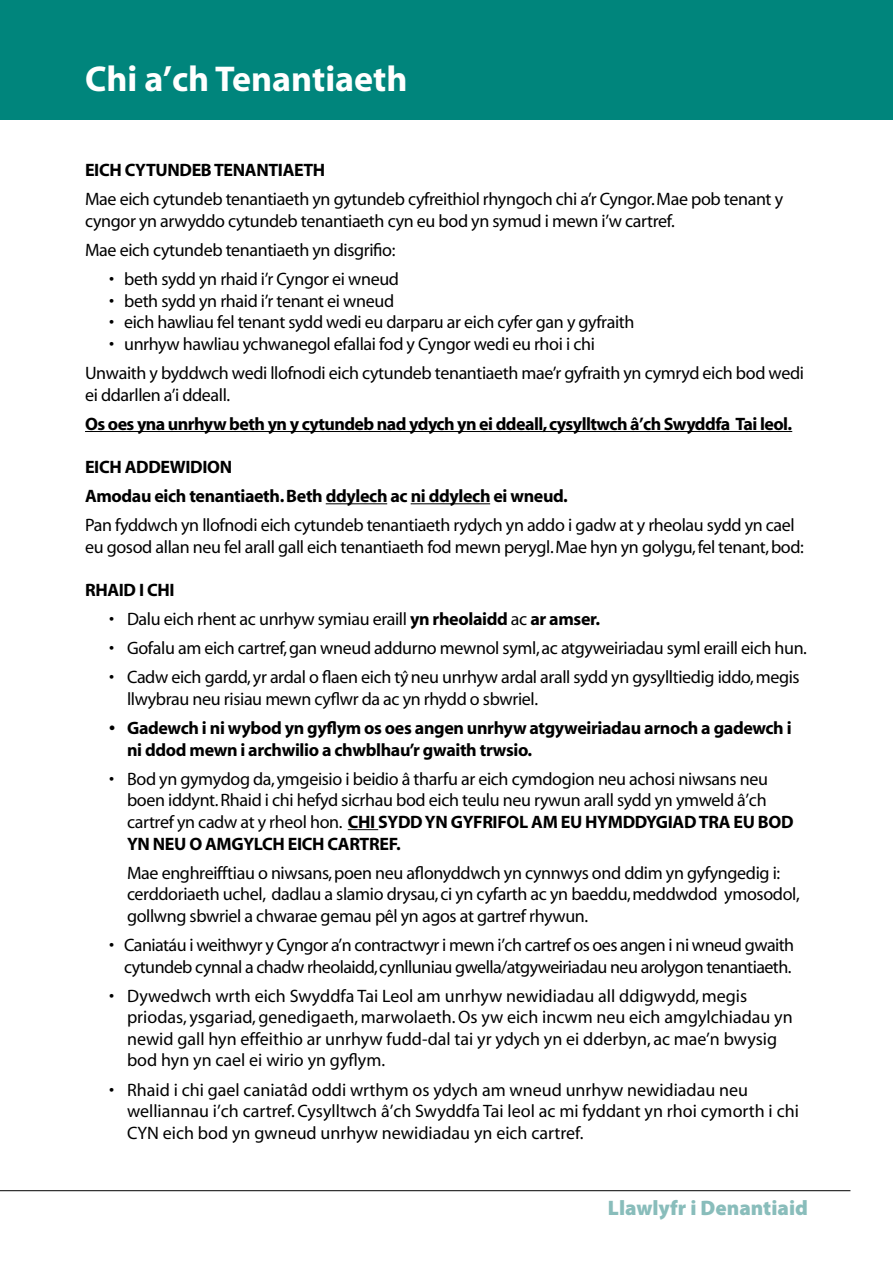
<style>
.page{position:relative;width:893px;height:1263px;background:#fff}
.page>*{position:absolute;margin:0;border:0;box-sizing:border-box;transform-origin:0 0}
.t1{font:700 36px "Myriad";color:#fff}
.t2{font:900 21px "Myriad Pro";color:#89bdbb}
.t3{font:18px/21.6px "Myriad";letter-spacing:-.02em;color:#000}
.t4{font:18px/21.6px "Myriad";color:#000}
.t5{font:700 18px/29.1px "Myriad";letter-spacing:-.02em;color:#000}
.s1{font-weight:700}
</style>
<div class="page">
<div style="left:0;top:0;width:893px;height:119px;background:#00857c"></div>
<hr style="left:85px;top:431px;width:707px;height:1px;background:#000">
<hr style="left:326px;top:503px;width:61px;height:1px;background:#000">
<hr style="left:411px;top:503px;width:79px;height:1px;background:#000">
<hr style="left:348px;top:829px;width:30px;height:1px;background:#000">
<hr style="left:0;top:1190px;width:850px;height:1px;background:#000">
<h1 class="t1" style="left:85px;top:60px;width:324px">Chi a’ch Tenantiaeth</h1>
<p class="t5" style="left:85px;top:156px;width:242px">EICH CYTUNDEB TENANTIAETH</p>
<p class="t3" style="left:85px;top:189px;width:700px">Mae eich cytundeb tenantiaeth yn gytundeb cyfreithiol rhyngoch chi a’r Cyngor. Mae pob tenant y cyngor yn arwyddo cytundeb tenantiaeth cyn eu bod yn symud i mewn i’w cartref.</p>
<p class="t3" style="left:85px;top:240px;width:312px">Mae eich cytundeb tenantiaeth yn disgrifio:</p>
<p class="t3" style="left:109px;top:269px;width:292px">• beth sydd yn rhaid i’r Cyngor ei wneud</p>
<p class="t3" style="left:109px;top:291px;width:287px">• beth sydd yn rhaid i’r tenant ei wneud</p>
<p class="t3" style="left:109px;top:312px;width:527px">• eich hawliau fel tenant sydd wedi eu darparu ar eich cyfer gan y gyfraith</p>
<p class="t3" style="left:85px;top:330px;width:720px;line-height:29.1px;text-indent:24px">• unrhyw hawliau ychwanegol efallai fod y Cyngor wedi eu rhoi i chi<br>Unwaith y byddwch wedi llofnodi eich cytundeb tenantiaeth mae’r gyfraith yn cymryd eich bod wedi</p>
<p class="t3" style="left:85px;top:385px;width:147px">ei ddarllen a’i ddeall.</p>
<p class="t5" style="left:85px;top:410px;width:709px">Os oes yna unrhyw beth yn y cytundeb nad ydych yn ei ddeall, cysylltwch â’ch Swyddfa Tai leol.</p>
<p class="t5" style="left:85px;top:453px;width:484px">EICH ADDEWIDION<br>Amodau eich tenantiaeth. Beth ddylech ac ni ddylech ei wneud.</p>
<p class="t3" style="left:85px;top:515px;width:720px">Pan fyddwch yn llofnodi eich cytundeb tenantiaeth rydych yn addo i gadw at y rheolau sydd yn cael eu gosod allan neu fel arall gall eich tenantiaeth fod mewn perygl. Mae hyn yn golygu, fel tenant, bod:</p>
<p class="t5" style="left:85px;top:576px;width:91px">RHAID I CHI</p>
<p class="t3" style="left:109px;top:609px;width:493px">• Dalu eich rhent ac unrhyw symiau eraill <span class="s1">yn rheolaidd</span> ac <span class="s1">ar amser.</span></p>
<p class="t3" style="left:109px;top:638px;width:699px">• Gofalu am eich cartref, gan wneud addurno mewnol syml, ac atgyweiriadau syml eraill eich hun.</p>
<p class="t3" style="left:127px;top:667px;width:674px;text-indent:-18px">• Cadw eich gardd, yr ardal o flaen eich tyˆ neu unrhyw ardal arall sydd yn gysylltiedig iddo, megis llwybrau neu risiau mewn cyflwr da ac yn rhydd o sbwriel.</p>
<p class="t5" style="left:127px;top:718px;width:666px;line-height:21.6px;text-indent:-18px">• Gadewch i ni wybod yn gyflym os oes angen unrhyw atgyweiriadau arnoch a gadewch i ni ddod mewn i archwilio a chwblhau’r gwaith trwsio.</p>
<p class="t3" style="left:127px;top:769px;width:668px;text-indent:-18px">• Bod yn gymydog da, ymgeisio i beidio â tharfu ar eich cymdogion neu achosi niwsans neu boen iddynt. Rhaid i chi hefyd sicrhau bod eich teulu neu rywun arall sydd yn ymweld â’ch cartref yn cadw at y rheol hon. <span class="s1">CHI SYDD YN GYFRIFOL AM EU HYMDDYGIAD TRA EU BOD YN NEU O AMGYLCH EICH CARTREF.</span></p>
<p class="t3" style="left:127px;top:863px;width:674px">Mae enghreifftiau o niwsans, poen neu aflonyddwch yn cynnwys ond ddim yn gyfyngedig i: cerddoriaeth uchel, dadlau a slamio drysau, ci yn cyfarth ac yn baeddu, meddwdod ymosodol, gollwng sbwriel a chwarae gemau pêl yn agos at gartref rhywun.</p>
<p class="t3" style="left:109px;top:935px;width:687px;text-align:right">• Caniatáu i weithwyr y Cyngor a’n contractwyr i mewn i’ch cartref os oes angen i ni wneud gwaith cytundeb cynnal a chadw rheolaidd, cynlluniau gwella/atgyweiriadau neu arolygon tenantiaeth.</p>
<p class="t4" style="left:127px;top:986px;width:667px;text-indent:-18px">• Dywedwch wrth eich Swyddfa Tai Leol am unrhyw newidiadau all ddigwydd, megis priodas, ysgariad, genedigaeth, marwolaeth. Os yw eich incwm neu eich amgylchiadau yn newid gall hyn effeithio ar unrhyw fudd-dal tai yr ydych yn ei dderbyn, ac mae’n bwysig bod hyn yn cael ei wirio yn gyflym.</p>
<p class="t4" style="left:127px;top:1079px;width:673px;text-indent:-18px">• Rhaid i chi gael caniatâd oddi wrthym os ydych am wneud unrhyw newidiadau neu welliannau i’ch cartref. Cysylltwch â’ch Swyddfa Tai leol ac mi fyddant yn rhoi cymorth i chi<br>CYN eich bod yn gwneud unrhyw newidiadau yn eich cartref.</p>
<p class="t2" style="left:608px;top:1194px;width:202px">Llawlyfr i Denantiaid</p>
</div>
